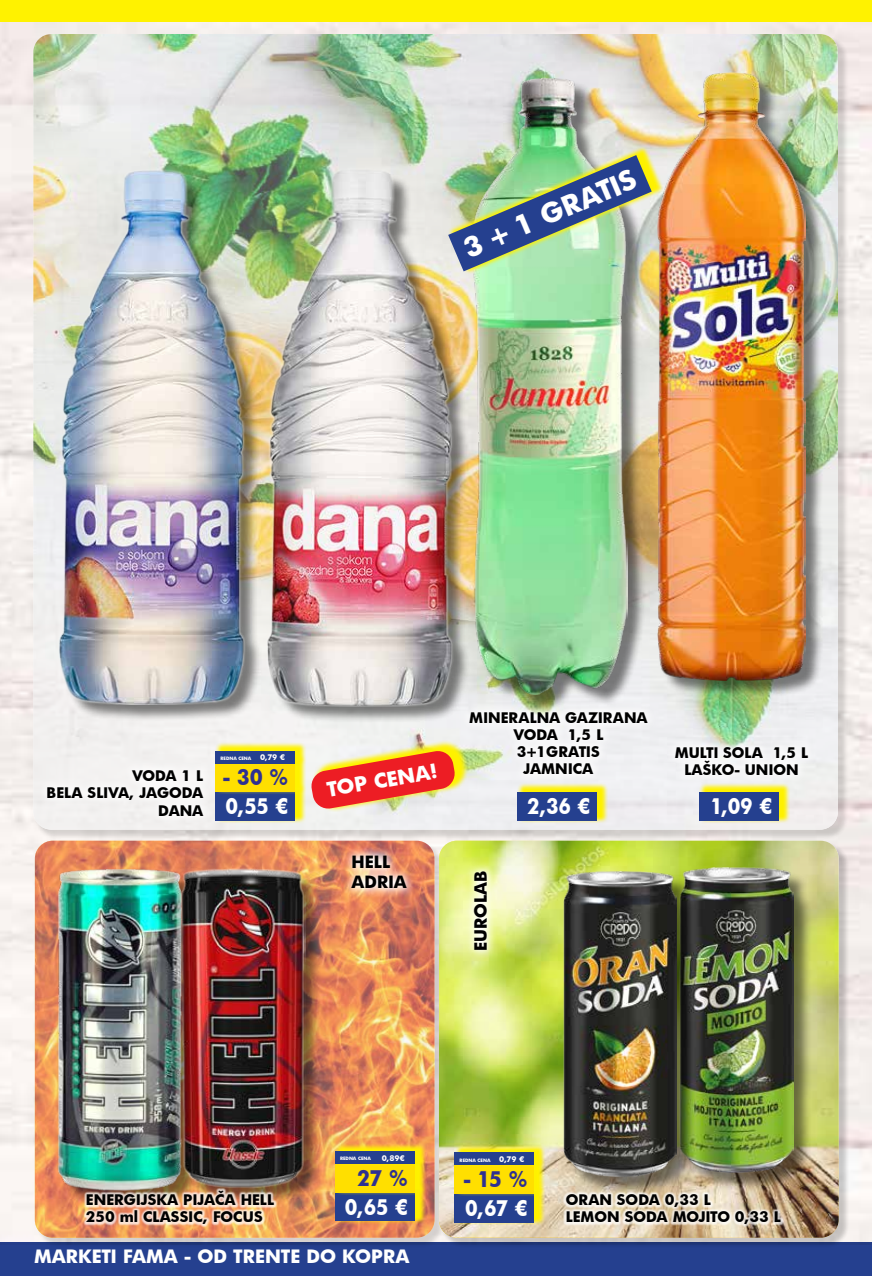
<style>
.page{position:relative;width:872px;height:1276px;background:#fff}
.page>*{position:absolute;margin:0;border:0;box-sizing:border-box;transform-origin:0 0}
.t1{font:700 27px "Futura";color:#fff}
.t2{font:700 21px "Futura";letter-spacing:-.03em;color:#fff;scale:.88 1}
.t3{font:700 21px "Futura";color:#2e3092;scale:.91 1}
.t4{font:700 19.8px "Futura";color:#fff}
.t5{font:700 18px "Futura";color:#fff}
.t6{font:700 16.5px/19.8px "Futura";color:#000}
.t7{font:700 14.25px/17.1px "Futura";color:#000;text-align:center}
.t8{font:700 7.5px "Futura";color:#fff}
.t9{font:700 4.5px "Futura";color:#fff}
.s1{font-size:7.5px}
</style>
<div class="page">
<div style="left:0;top:1242px;width:872px;height:34px;background:#25408f"></div>
<div style="left:0;top:0;width:872px;height:22px;background:#fff200"></div>
<div style="left:36px;top:842px;width:409px;height:406px;background:#000;opacity:.22"></div>
<img style="left:35px;top:840px;width:399px;height:397px">
<div style="left:440px;top:842px;width:409px;height:406px;background:#000;opacity:.22"></div>
<img style="left:439px;top:840px;width:399px;height:397px">
<div style="left:35px;top:35px;width:813px;height:805px;background:#000;opacity:.22"></div>
<img style="left:33px;top:34px;width:805px;height:795px">
<div style="left:38px;top:760px;width:175px;height:65px;background:#f4f3f2"></div>
<div style="left:666px;top:737px;width:152px;height:47px;background:#f5f5f6"></div>
<img style="left:54px;top:869px;width:126px;height:321px">
<div style="left:185px;top:871px;width:137px;height:334px;background:#000;opacity:.5"></div>
<img style="left:180px;top:867px;width:125px;height:321px">
<div style="left:682px;top:869px;width:130px;height:322px;background:#000;opacity:.5"></div>
<img style="left:679px;top:866px;width:114px;height:306px">
<div style="left:566px;top:874px;width:130px;height:322px;background:#000;opacity:.5"></div>
<img style="left:563px;top:870px;width:113px;height:307px">
<div style="left:474px;top:80px;width:172px;height:632px;background:#000;opacity:.5"></div>
<img style="left:471px;top:77px;width:157px;height:618px">
<div style="left:660px;top:75px;width:164px;height:624px;background:#000;opacity:.5"></div>
<img style="left:657px;top:72px;width:148px;height:609px">
<div style="left:61px;top:173px;width:202px;height:550px;background:#000;opacity:.5"></div>
<img style="left:56px;top:169px;width:190px;height:535px">
<div style="left:269px;top:172px;width:202px;height:552px;background:#000;opacity:.5"></div>
<img style="left:264px;top:167px;width:190px;height:539px">
<svg style="left:460px;top:702px;width:196px;height:82px;fill:#f2f3f5"></svg>
<div style="left:83px;top:1187px;width:194px;height:40px;background:#fff;opacity:.75"></div>
<div style="left:562px;top:1191px;width:222px;height:36px;background:#fff;opacity:.75"></div>
<img style="left:448px;top:146px;width:215px;height:128px">
<img style="left:448px;top:155px;width:203px;height:116px">
<svg style="left:215px;top:795px;width:92px;height:29px"></svg>
<div style="left:215px;top:792px;width:80px;height:28px;background:#25408f"></div>
<svg style="left:218px;top:766px;width:89px;height:29px"></svg>
<div style="left:215px;top:763px;width:80px;height:29px;background:#ffdf00"></div>
<svg style="left:215px;top:742px;width:92px;height:24px"></svg>
<div style="left:215px;top:751px;width:80px;height:12px;background:#25408f"></div>
<svg style="left:454px;top:1197px;width:92px;height:28px"></svg>
<div style="left:454px;top:1193px;width:80px;height:29px;background:#25408f"></div>
<svg style="left:454px;top:1168px;width:92px;height:29px"></svg>
<div style="left:454px;top:1165px;width:80px;height:28px;background:#ffdf00"></div>
<svg style="left:454px;top:1143px;width:92px;height:25px"></svg>
<div style="left:454px;top:1152px;width:80px;height:13px;background:#25408f"></div>
<svg style="left:335px;top:1195px;width:91px;height:29px"></svg>
<div style="left:335px;top:1192px;width:79px;height:29px;background:#25408f"></div>
<svg style="left:335px;top:1166px;width:91px;height:29px"></svg>
<div style="left:335px;top:1163px;width:79px;height:29px;background:#ffdf00"></div>
<svg style="left:335px;top:1142px;width:91px;height:24px"></svg>
<div style="left:335px;top:1151px;width:79px;height:12px;background:#25408f"></div>
<svg style="left:517px;top:783px;width:92px;height:41px;background:#e7e37b"></svg>
<div style="left:517px;top:792px;width:79px;height:28px;background:#25408f"></div>
<svg style="left:699px;top:783px;width:91px;height:41px;background:#e8e377"></svg>
<div style="left:699px;top:792px;width:79px;height:28px;background:#25408f"></div>
<svg style="left:342px;top:846px;width:74px;height:52px;background:#eeb095"></svg>
<svg style="left:465px;top:862px;width:31px;height:97px;background:#f1f8ba"></svg>
<svg style="left:311px;top:740px;width:158px;height:72px;fill:#f0f0ef"></svg>
<svg style="left:310px;top:750px;width:146px;height:60px;background:#ed705b"></svg>
<h1 class="t1" style="left:457px;top:232px;width:187px;rotate:-23deg">3 + 1 GRATIS</h1>
<p class="t7" style="left:47px;top:767px;width:158px;text-align:right">VODA 1 L<br>BELA SLIVA, JAGODA<br>DANA</p>
<p class="t9" style="left:220px;top:755px;width:66px">REDNA CENA <span class="s1">0,79 €</span></p>
<h2 class="t3" style="left:223px;top:763px;width:73px">- 30 %</h2>
<h2 class="t2" style="left:225px;top:791px;width:73px">0,55 €</h2>
<h3 class="t4" style="left:325px;top:776px;width:113px;rotate:-10deg">TOP CENA!</h3>
<p class="t6" style="left:351px;top:852px;width:57px">HELL<br>ADRIA</p>
<p class="t7" style="left:469px;top:708px;width:180px">MINERALNA GAZIRANA<br>VODA 1,5 L<br>3+1GRATIS<br>JAMNICA</p>
<p class="t7" style="left:675px;top:743px;width:135px">MULTI SOLA 1,5 L<br>LAŠKO- UNION</p>
<p class="t6" style="left:470px;top:951px;width:82px;rotate:-90deg">EUROLAB</p>
<h2 class="t2" style="left:527px;top:791px;width:73px">2,36 €</h2>
<h2 class="t2" style="left:710px;top:791px;width:72px">1,09 €</h2>
<p class="t9" style="left:340px;top:1155px;width:32px">REDNA CENA</p>
<p class="t8" style="left:382px;top:1152px;width:24px">0,89€</p>
<h2 class="t3" style="left:357px;top:1163px;width:57px">27 %</h2>
<p class="t9" style="left:459px;top:1156px;width:66px">REDNA CENA <span class="s1">0,79 €</span></p>
<h2 class="t3" style="left:463px;top:1164px;width:72px">- 15 %</h2>
<p class="t7" style="left:86px;top:1191px;width:190px;text-align:left">ENERGIJSKA PIJAČA HELL<br>250 ml CLASSIC, FOCUS</p>
<p class="t7" style="left:566px;top:1191px;width:217px;text-align:left">ORAN SODA 0,33 L<br>LEMON SODA MOJITO 0,33 L</p>
<h2 class="t2" style="left:345px;top:1192px;width:73px">0,65 €</h2>
<h2 class="t2" style="left:465px;top:1193px;width:72px">0,67 €</h2>
<p class="t5" style="left:34px;top:1243px;width:377px">MARKETI FAMA - OD TRENTE DO KOPRA</p>
</div>
